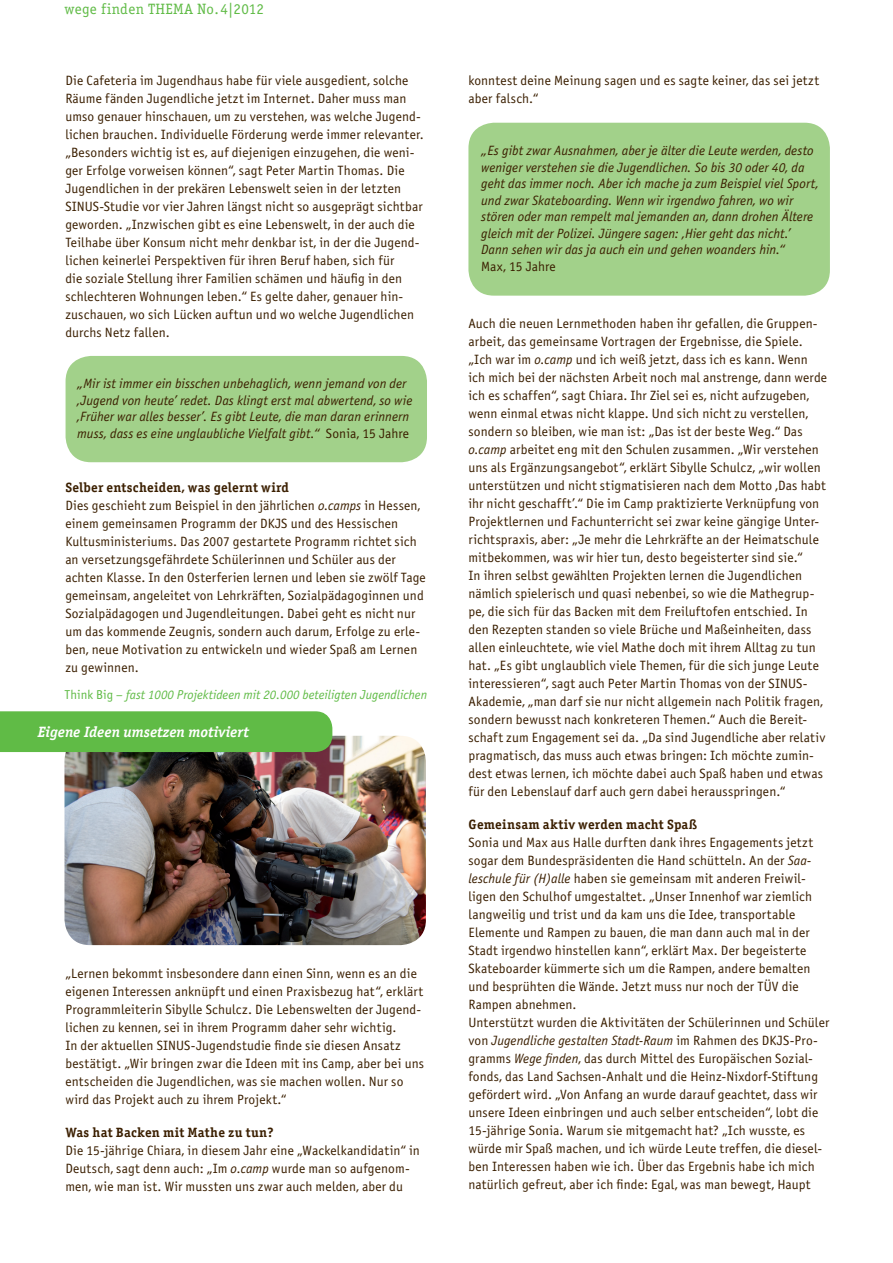
<style>
.page{position:relative;width:893px;height:1263px;background:#fff}
.page>*{position:absolute;margin:0;border:0;box-sizing:border-box;transform-origin:0 0}
.t1{font:italic 15px "Officina Serif Bold ITC";color:#fff}
.t2{font:15px "Officina Serif Book ITC";letter-spacing:.02em;color:#60bb46}
.t3{font:13.5px/18px "Officina Sans Book ITC";letter-spacing:.01em;color:#3b1f00}
.t4{font:italic 13.5px/16.5px "Officina Sans Book ITC";letter-spacing:.005em;color:#3b1f00}
.t5{font:13.5px "Officina Serif Bold ITC";letter-spacing:.015em;color:#3b1f00}
.t6{font:italic 12.9px "Officina Sans Book ITC";color:#60bb46}
.s1{font-style:normal}
.s2{font-style:italic}
</style>
<div class="page">
<div style="left:66px;top:356px;width:361px;height:106px;background:#a2d18a;border-radius:26px"></div>
<div style="left:468px;top:123px;width:362px;height:173px;background:#a2d18a;border-radius:26px"></div>
<img style="left:64px;top:736px;width:362px;height:209px">
<div style="left:0;top:711px;width:332px;height:41px;background:#60bb46"></div>
<p class="t2" style="left:64px;top:0;width:201px">wege finden THEMA No.4|2012</p>
<p class="t3" style="left:65px;top:72px;width:360px">Die Cafeteria im Jugendhaus habe für viele ausgedient, solche Räume fänden Jugendliche jetzt im Internet. Daher muss man umso genauer hinschauen, um zu verstehen, was welche Jugend&shy;lichen brauchen. Individuelle Förderung werde immer relevanter. „Besonders wichtig ist es, auf diejenigen einzugehen, die weni&shy;ger Erfolge vorweisen können“, sagt Peter Martin Thomas. Die Jugendlichen in der prekären Lebenswelt seien in der letzten SINUS-Studie vor vier Jahren längst nicht so ausgeprägt sichtbar geworden. „Inzwischen gibt es eine Lebenswelt, in der auch die Teilhabe über Konsum nicht mehr denkbar ist, in der die Jugend&shy;lichen keinerlei Perspektiven für ihren Beruf haben, sich für<br>die soziale Stellung ihrer Familien schämen und häufig in den schlechteren Wohnungen leben.“ Es gelte daher, genauer hin&shy;zuschauen, wo sich Lücken auftun und wo welche Jugendlichen durchs Netz fallen.</p>
<p class="t4" style="left:77px;top:376px;width:337px">„Mir ist immer ein bisschen unbehaglich, wenn jemand von der ‚Jugend von heute’ redet. Das klingt erst mal abwertend, so wie ‚Früher war alles besser’. Es gibt Leute, die man daran erinnern muss, dass es eine unglaubliche Vielfalt gibt.“ <span class="s1">Sonia, 15 Jahre</span></p>
<p class="t5" style="left:65px;top:479px;width:225px">Selber entscheiden, was gelernt wird</p>
<p class="t3" style="left:65px;top:496px;width:362px">Dies geschieht zum Beispiel in den jährlichen <span class="s2">o.camps</span> in Hessen, einem gemeinsamen Programm der DKJS und des Hessischen Kultusministeriums. Das 2007 gestartete Programm richtet sich an versetzungsgefährdete Schülerinnen und Schüler aus der achten Klasse. In den Osterferien lernen und leben sie zwölf Tage gemeinsam, angeleitet von Lehrkräften, Sozialpädagoginnen und Sozialpädagogen und Jugendleitungen. Dabei geht es nicht nur um das kommende Zeugnis, sondern auch darum, Erfolge zu erle&shy;ben, neue Motivation zu entwickeln und wieder Spaß am Lernen zu gewinnen.</p>
<p class="t6" style="left:64px;top:688px;width:364px"><span class="s1">Think Big</span> – fast 1000 Projektideen mit 20.000 beteiligten Jugendlichen</p>
<p class="t1" style="left:38px;top:722px;width:213px">Eigene Ideen umsetzen motiviert</p>
<p class="t3" style="left:65px;top:964px;width:360px">„Lernen bekommt insbesondere dann einen Sinn, wenn es an die eigenen Interessen anknüpft und einen Praxisbezug hat“, erklärt Programmleiterin Sibylle Schulcz. Die Lebenswelten der Jugend&shy;lichen zu kennen, sei in ihrem Programm daher sehr wichtig.<br>In der aktuellen SINUS-Jugendstudie finde sie diesen Ansatz bestätigt. „Wir bringen zwar die Ideen mit ins Camp, aber bei uns entscheiden die Jugendlichen, was sie machen wollen. Nur so wird das Projekt auch zu ihrem Projekt.“</p>
<p class="t5" style="left:65px;top:1123px;width:210px">Was hat Backen mit Mathe zu tun?</p>
<p class="t3" style="left:65px;top:1141px;width:356px">Die 15-jährige Chiara, in diesem Jahr eine „Wackelkandidatin“ in<br>Deutsch, sagt denn auch: „Im <span class="s2">o.camp</span> wurde man so aufgenom&shy;men, wie man ist. Wir mussten uns zwar auch melden, aber du</p>
<p class="t3" style="left:468px;top:72px;width:352px">konntest deine Meinung sagen und es sagte keiner, das sei jetzt aber falsch.“</p>
<p class="t4" style="left:481px;top:143px;width:339px">„Es gibt zwar Ausnahmen, aber je älter die Leute werden, desto weniger verstehen sie die Jugendlichen. So bis 30 oder 40, da geht das immer noch. Aber ich mache ja zum Beispiel viel Sport, und zwar Skateboarding. Wenn wir irgendwo fahren, wo wir stören oder man rempelt mal jemanden an, dann drohen Ältere gleich mit der Polizei. Jüngere sagen: ‚Hier geht das nicht.’ Dann sehen wir das ja auch ein und gehen woanders hin.“</p>
<p class="t3" style="left:481px;top:257px;width:76px">Max, 15 Jahre</p>
<p class="t3" style="left:468px;top:315px;width:360px">Auch die neuen Lernmethoden haben ihr gefallen, die Gruppen&shy;arbeit, das gemeinsame Vortragen der Ergebnisse, die Spiele. „Ich war im <span class="s2">o.camp</span> und ich weiß jetzt, dass ich es kann. Wenn ich mich bei der nächsten Arbeit noch mal anstrenge, dann werde ich es schaffen“, sagt Chiara. Ihr Ziel sei es, nicht aufzugeben, wenn einmal etwas nicht klappe. Und sich nicht zu verstellen, sondern so bleiben, wie man ist: „Das ist der beste Weg.“ Das <span class="s2">o.camp</span> arbeitet eng mit den Schulen zusammen. „Wir verstehen uns als Ergänzungsangebot“, erklärt Sibylle Schulcz, „wir wollen unterstützen und nicht stigmatisieren nach dem Motto ‚Das habt ihr nicht geschafft’.“ Die im Camp praktizierte Verknüpfung von Projektlernen und Fachunterricht sei zwar keine gängige Unter&shy;richtspraxis, aber: „Je mehr die Lehrkräfte an der Heimatschule mitbekommen, was wir hier tun, desto begeisterter sind sie.“<br>In ihren selbst gewählten Projekten lernen die Jugendlichen nämlich spielerisch und quasi nebenbei, so wie die Mathegrup&shy;pe, die sich für das Backen mit dem Freiluftofen entschied. In den Rezepten standen so viele Brüche und Maßeinheiten, dass allen einleuchtete, wie viel Mathe doch mit ihrem Alltag zu tun hat. „Es gibt unglaublich viele Themen, für die sich junge Leute interessieren“, sagt auch Peter Martin Thomas von der SINUS-Akademie, „man darf sie nur nicht allgemein nach Politik fragen, sondern bewusst nach konkreteren Themen.“ Auch die Bereit&shy;schaft zum Engagement sei da. „Da sind Jugendliche aber relativ pragmatisch, das muss auch etwas bringen: Ich möchte zumin&shy;dest etwas lernen, ich möchte dabei auch Spaß haben und etwas für den Lebenslauf darf auch gern dabei herausspringen.“</p>
<p class="t5" style="left:468px;top:816px;width:230px">Gemeinsam aktiv werden macht Spaß</p>
<p class="t3" style="left:468px;top:834px;width:362px">Sonia und Max aus Halle durften dank ihres Engagements jetzt sogar dem Bundespräsidenten die Hand schütteln. An der <span class="s2">Saa&shy;leschule für (H)alle</span> haben sie gemeinsam mit anderen Freiwil&shy;ligen den Schulhof umgestaltet. „Unser Innenhof war ziemlich langweilig und trist und da kam uns die Idee, transportable Elemente und Rampen zu bauen, die man dann auch mal in der Stadt irgendwo hinstellen kann“, erklärt Max. Der begeisterte Skateboarder kümmerte sich um die Rampen, andere bemalten und besprühten die Wände. Jetzt muss nur noch der TÜV die Rampen abnehmen.<br>Unterstützt wurden die Aktivitäten der Schülerinnen und Schüler von <span class="s2">Jugendliche gestalten Stadt-Raum</span> im Rahmen des DKJS-Pro&shy;gramms <span class="s2">Wege finden</span>, das durch Mittel des Europäischen Sozial&shy;fonds, das Land Sachsen-Anhalt und die Heinz-Nixdorf-Stiftung gefördert wird. „Von Anfang an wurde darauf geachtet, dass wir unsere Ideen einbringen und auch selber entscheiden“, lobt die 15-jährige Sonia. Warum sie mitgemacht hat? „Ich wusste, es würde mir Spaß machen, und ich würde Leute treffen, die diesel&shy;ben Interessen haben wie ich. Über das Ergebnis habe ich mich natürlich gefreut, aber ich finde: Egal, was man bewegt, Haupt</p>
</div>
